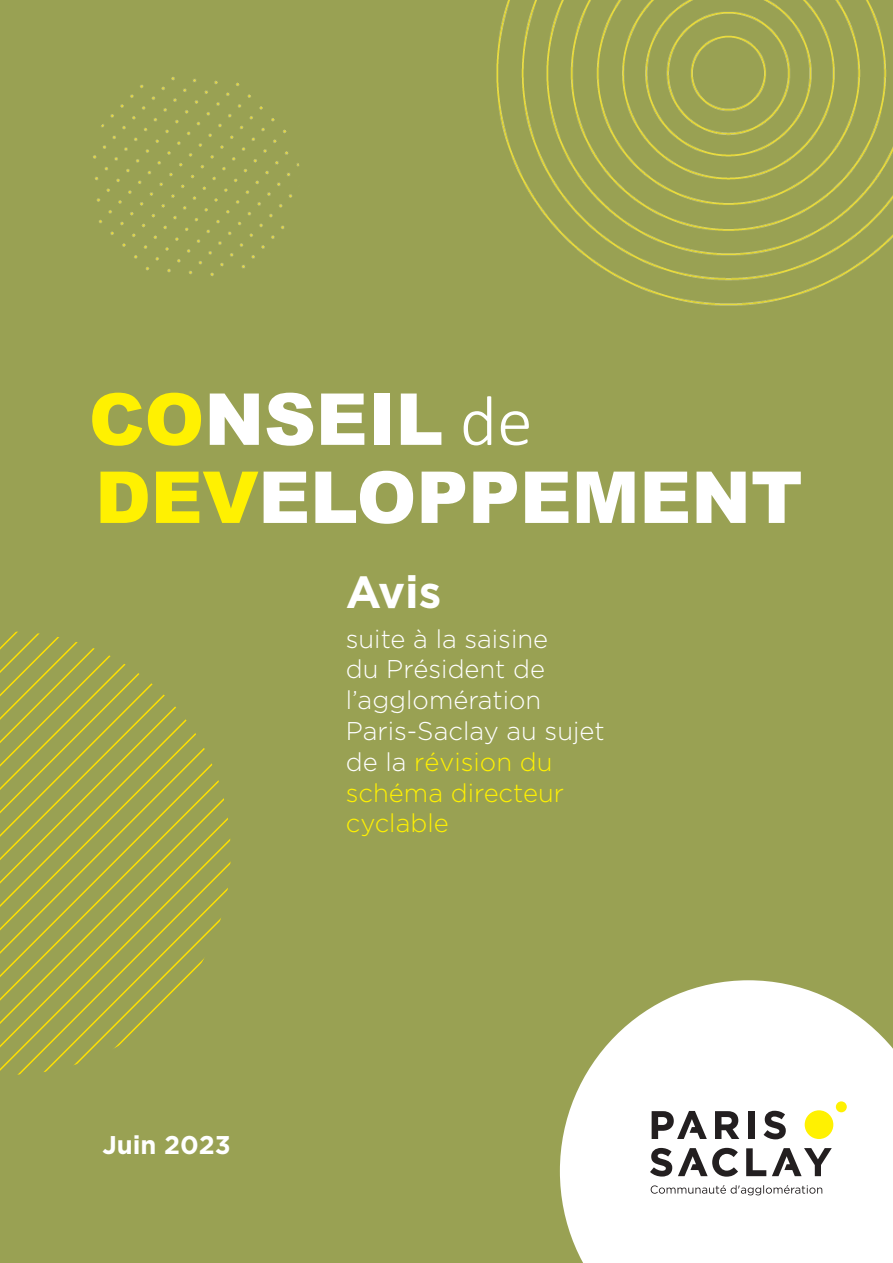
<style>
.page{position:relative;width:893px;height:1263px;background:#99a153}
.page>*{position:absolute;margin:0;border:0;box-sizing:border-box;transform-origin:0 0}
.t1{font:900 71.7px/78.2px "Arial";color:#fff}
.t2{font:700 45px "Gotham";color:#fff}
.t3{font:300 25.65px/30.8px "Gotham";color:#fff}
.t4{font:700 25.65px "Gotham";color:#fff}
.s1{color:#fff101}
.s2{font-family:"Calibri";font-weight:300}
</style>
<div class="page">
<svg style="left:560px;top:980px;width:333px;height:283px;fill:#fff"></svg>
<svg style="left:651px;top:1185px;width:171px;height:10px"></svg>
<div style="left:805px;top:1110px;width:28px;height:29px;background:#fff101;border-radius:50%"></div>
<div style="left:836px;top:1101px;width:11px;height:11px;background:#fff101;border-radius:50%"></div>
<svg style="left:715px;top:1111px;width:24px;height:28px"></svg>
<div style="left:748px;top:1111px;width:7px;height:28px;background:#231f20"></div>
<svg style="left:763px;top:1111px;width:23px;height:28px"></svg>
<svg style="left:652px;top:1111px;width:55px;height:28px"></svg>
<svg style="left:650px;top:1148px;width:22px;height:28px"></svg>
<svg style="left:746px;top:1148px;width:20px;height:28px"></svg>
<svg style="left:678px;top:1148px;width:60px;height:28px"></svg>
<svg style="left:772px;top:1148px;width:60px;height:28px"></svg>
<svg style="left:0;top:735px;width:196px;height:12px"></svg>
<svg style="left:6px;top:747px;width:199px;height:12px"></svg>
<svg style="left:0;top:759px;width:213px;height:12px"></svg>
<svg style="left:6px;top:771px;width:213px;height:11px"></svg>
<svg style="left:0;top:782px;width:219px;height:12px"></svg>
<svg style="left:5px;top:794px;width:219px;height:12px"></svg>
<svg style="left:0;top:806px;width:218px;height:11px"></svg>
<svg style="left:6px;top:817px;width:222px;height:12px"></svg>
<svg style="left:0;top:829px;width:231px;height:246px"></svg>
<img style="left:93px;top:77px;width:207px;height:199px">
<img style="left:496px;top:0;width:397px;height:306px">
<h1 class="t1" style="left:89px;top:378px;width:715px"><span class="s1">CO</span>NSEIL <span class="s2">de<br></span><span class="s1">DEV</span>ELOPPEMENT</h1>
<h2 class="t2" style="left:346px;top:566px;width:97px">Avis</h2>
<p class="t3" style="left:346px;top:623px;width:260px">suite à la saisine<br>du Président de l’agglomération<br>Paris-Saclay au sujet de la <span class="s1">révision du schéma directeur cyclable</span></p>
<p class="t4" style="left:102px;top:1130px;width:130px">Juin 2023</p>
</div>
